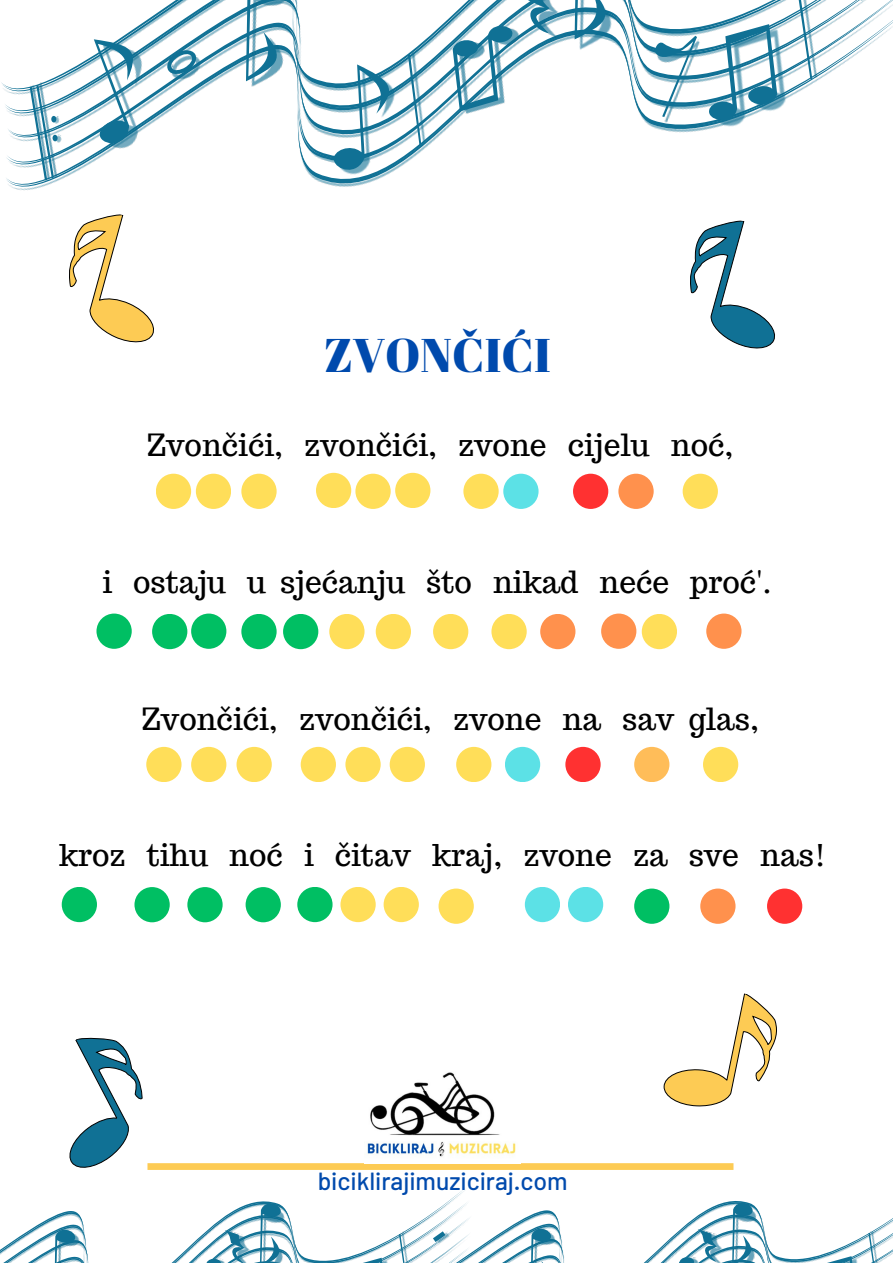
<style>
.page{position:relative;width:893px;height:1264px;background:#fff}
.page>*{position:absolute;margin:0;border:0;box-sizing:border-box;transform-origin:0 0}
.t1{font:47.25px "Abril Fatface";color:#004aad}
.t2{font:30px "Trocchi";color:#000}
.t3{font:500 24.75px "Barlow";color:#004aad}
</style>
<div class="page">
<div style="left:147px;top:1163px;width:586px;height:6px;background:#fdcb54"></div>
<svg style="left:1px;top:0;width:891px;height:191px"></svg>
<img style="left:155px;top:40px;width:7px;height:115px">
<svg style="left:163px;top:43px;width:38px;height:38px"></svg>
<svg style="left:849px;top:0;width:23px;height:2px"></svg>
<svg style="left:6px;top:35px;width:149px;height:146px"></svg>
<img style="left:227px;top:91px;width:78px;height:5px">
<svg style="left:223px;top:0;width:87px;height:91px"></svg>
<svg style="left:327px;top:0;width:508px;height:181px"></svg>
<svg style="left:0;top:1189px;width:892px;height:74px"></svg>
<svg style="left:663px;top:993px;width:114px;height:114px"></svg>
<svg style="left:69px;top:214px;width:85px;height:129px"></svg>
<svg style="left:690px;top:220px;width:85px;height:129px"></svg>
<svg style="left:69px;top:1037px;width:101px;height:133px"></svg>
<img style="left:367px;top:1072px;width:149px;height:85px">
<div style="left:573px;top:473px;width:35px;height:36px;background:#ff3131;border-radius:50%"></div>
<div style="left:156px;top:473px;width:35px;height:36px;background:#ffde59;border-radius:50%"></div>
<div style="left:196px;top:473px;width:35px;height:36px;background:#ffde59;border-radius:50%"></div>
<div style="left:316px;top:473px;width:35px;height:35px;background:#ffde59;border-radius:50%"></div>
<div style="left:355px;top:473px;width:35px;height:36px;background:#ffde59;border-radius:50%"></div>
<div style="left:463px;top:473px;width:35px;height:36px;background:#ffde59;border-radius:50%"></div>
<div style="left:503px;top:473px;width:35px;height:36px;background:#5ce1e6;border-radius:50%"></div>
<div style="left:618px;top:473px;width:35px;height:36px;background:#ff914d;border-radius:50%"></div>
<div style="left:682px;top:473px;width:35px;height:36px;background:#ffde59;border-radius:50%"></div>
<div style="left:152px;top:614px;width:35px;height:35px;background:#00bf63;border-radius:50%"></div>
<div style="left:241px;top:614px;width:35px;height:35px;background:#00bf63;border-radius:50%"></div>
<div style="left:191px;top:613px;width:35px;height:36px;background:#00bf63;border-radius:50%"></div>
<div style="left:283px;top:614px;width:35px;height:35px;background:#00bf63;border-radius:50%"></div>
<div style="left:329px;top:614px;width:35px;height:35px;background:#ffde59;border-radius:50%"></div>
<div style="left:376px;top:614px;width:35px;height:35px;background:#ffde59;border-radius:50%"></div>
<div style="left:433px;top:614px;width:35px;height:35px;background:#ffde59;border-radius:50%"></div>
<div style="left:491px;top:614px;width:35px;height:35px;background:#ffde59;border-radius:50%"></div>
<div style="left:540px;top:614px;width:35px;height:35px;background:#ff914d;border-radius:50%"></div>
<div style="left:601px;top:613px;width:35px;height:36px;background:#ff914d;border-radius:50%"></div>
<div style="left:641px;top:614px;width:36px;height:35px;background:#ffde59;border-radius:50%"></div>
<div style="left:706px;top:613px;width:35px;height:36px;background:#ff914d;border-radius:50%"></div>
<div style="left:146px;top:746px;width:35px;height:36px;background:#ffde59;border-radius:50%"></div>
<div style="left:191px;top:746px;width:35px;height:36px;background:#ffde59;border-radius:50%"></div>
<div style="left:236px;top:746px;width:36px;height:36px;background:#ffde59;border-radius:50%"></div>
<div style="left:301px;top:746px;width:35px;height:36px;background:#ffde59;border-radius:50%"></div>
<div style="left:345px;top:746px;width:35px;height:36px;background:#ffde59;border-radius:50%"></div>
<div style="left:389px;top:746px;width:36px;height:36px;background:#ffde59;border-radius:50%"></div>
<div style="left:505px;top:746px;width:35px;height:36px;background:#5ce1e6;border-radius:50%"></div>
<div style="left:456px;top:746px;width:35px;height:36px;background:#ffde59;border-radius:50%"></div>
<div style="left:565px;top:746px;width:35px;height:36px;background:#ff3131;border-radius:50%"></div>
<div style="left:634px;top:746px;width:35px;height:36px;background:#ffbd59;border-radius:50%"></div>
<div style="left:703px;top:746px;width:35px;height:36px;background:#ffde59;border-radius:50%"></div>
<div style="left:62px;top:886px;width:35px;height:36px;background:#00bf63;border-radius:50%"></div>
<div style="left:134px;top:887px;width:36px;height:35px;background:#00bf63;border-radius:50%"></div>
<div style="left:187px;top:887px;width:35px;height:35px;background:#00bf63;border-radius:50%"></div>
<div style="left:245px;top:887px;width:36px;height:35px;background:#00bf63;border-radius:50%"></div>
<div style="left:297px;top:886px;width:35px;height:36px;background:#00bf63;border-radius:50%"></div>
<div style="left:340px;top:886px;width:36px;height:36px;background:#ffde59;border-radius:50%"></div>
<div style="left:383px;top:886px;width:36px;height:36px;background:#ffde59;border-radius:50%"></div>
<div style="left:525px;top:886px;width:35px;height:36px;background:#5ce1e6;border-radius:50%"></div>
<div style="left:438px;top:888px;width:36px;height:35px;background:#ffde59;border-radius:50%"></div>
<div style="left:568px;top:886px;width:35px;height:36px;background:#5ce1e6;border-radius:50%"></div>
<div style="left:634px;top:888px;width:35px;height:35px;background:#00bf63;border-radius:50%"></div>
<div style="left:700px;top:888px;width:35px;height:35px;background:#ff914d;border-radius:50%"></div>
<div style="left:767px;top:888px;width:35px;height:35px;background:#ff3131;border-radius:50%"></div>
<div style="left:241px;top:473px;width:35px;height:36px;background:#ffde59;border-radius:50%"></div>
<div style="left:395px;top:473px;width:35px;height:35px;background:#ffde59;border-radius:50%"></div>
<div style="left:96px;top:613px;width:36px;height:36px;background:#00bf63;border-radius:50%"></div>
<p class="t1" style="left:324px;top:322px;width:228px">ZVONČIĆI</p>
<p class="t2" style="left:146px;top:425px;width:588px">Zvončići, zvončići, zvone cijelu noć,</p>
<p class="t2" style="left:102px;top:562px;width:670px">i ostaju u sjećanju što nikad neće proć'.</p>
<p class="t2" style="left:141px;top:699px;width:619px">Zvončići, zvončići, zvone na sav glas,</p>
<p class="t2" style="left:59px;top:835px;width:768px">kroz tihu noć i čitav kraj, zvone za sve nas!</p>
<p class="t3" style="left:318px;top:1165px;width:251px">biciklirajimuziciraj.com</p>
</div>
